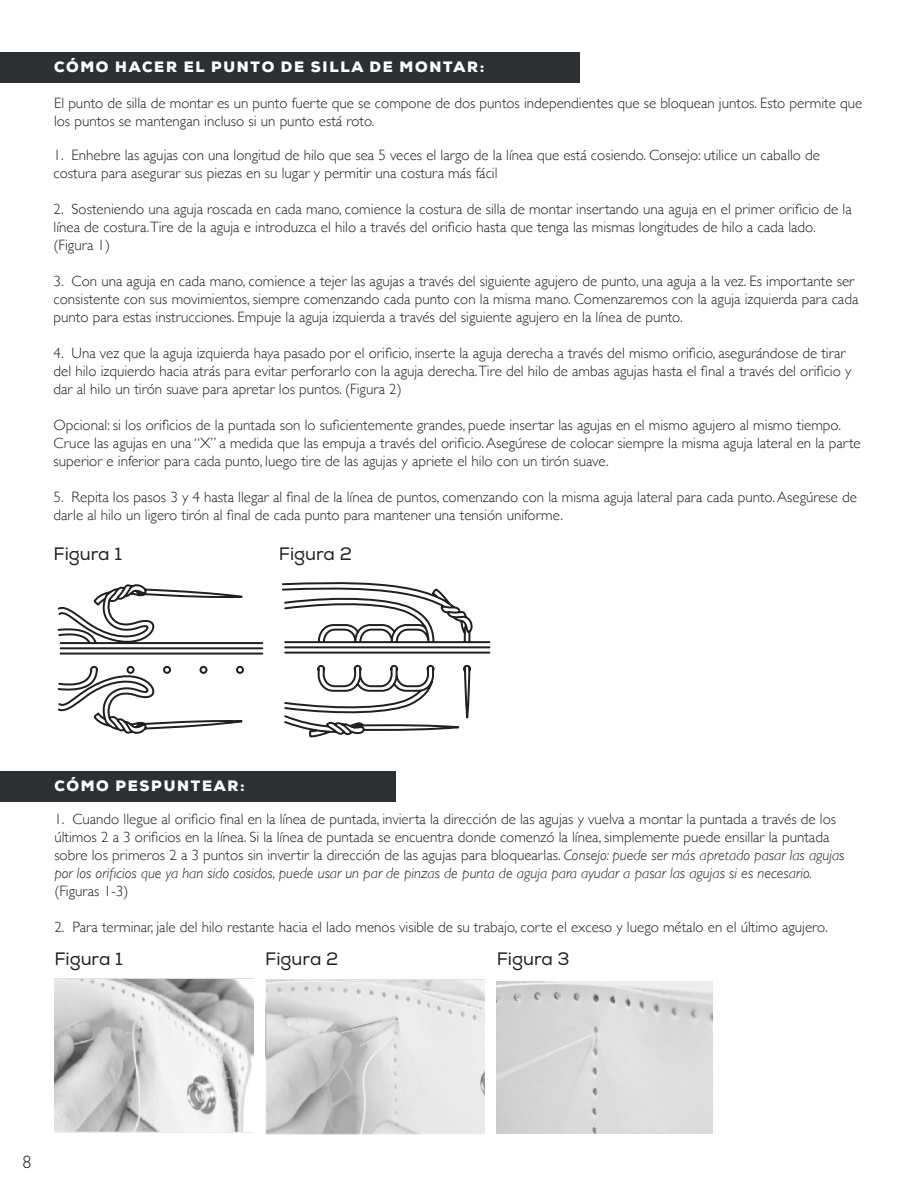
<style>
.page{position:relative;width:918px;height:1188px;background:#fff}
.page>*{position:absolute;margin:0;border:0;box-sizing:border-box;transform-origin:0 0}
.t1{font:18px "Nexa";color:#231f20}
.t2{font:300 18px "Gill Sans Nova";color:#231f20}
.t3{font:300 15px/18px "Gill Sans";color:#231f20}
.t4{font:900 15px "Nexa";letter-spacing:.115em;color:#fff}
.s1{font-style:italic}
</style>
<div class="page">
<div style="left:0;top:771px;width:396px;height:31px;background:#2d3032"></div>
<div style="left:0;top:53px;width:580px;height:30px;background:#2d3032"></div>
<img style="left:497px;top:982px;width:216px;height:151px">
<img style="left:55px;top:979px;width:198px;height:154px">
<img style="left:265px;top:979px;width:220px;height:156px">
<svg style="left:57px;top:584px;width:206px;height:150px"></svg>
<svg style="left:282px;top:582px;width:208px;height:156px"></svg>
<p class="t4" style="left:54px;top:57px;width:432px">CÓMO HACER EL PUNTO DE SILLA DE MONTAR:</p>
<p class="t3" style="left:54px;top:93px;width:810px">El punto de silla de montar es un punto fuerte que se compone de dos puntos independientes que se bloquean juntos. Esto permite que los puntos se mantengan incluso si un punto está roto.</p>
<p class="t3" style="left:54px;top:145px;width:768px">1. Enhebre las agujas con una longitud de hilo que sea 5 veces el largo de la línea que está cosiendo. Consejo: utilice un caballo de costura para asegurar sus piezas en su lugar y permitir una costura más fácil</p>
<p class="t3" style="left:54px;top:199px;width:800px">2. Sosteniendo una aguja roscada en cada mano, comience la costura de silla de montar insertando una aguja en el primer orificio de la línea de costura.Tire de la aguja e introduzca el hilo a través del orificio hasta que tenga las mismas longitudes de hilo a cada lado.</p>
<p class="t3" style="left:54px;top:235px;width:58px">(Figura 1)</p>
<p class="t3" style="left:54px;top:271px;width:806px">3. Con una aguja en cada mano, comience a tejer las agujas a través del siguiente agujero de punto, una aguja a la vez. Es importante ser consistente con sus movimientos, siempre comenzando cada punto con la misma mano. Comenzaremos con la aguja izquierda para cada punto para estas instrucciones. Empuje la aguja izquierda a través del siguiente agujero en la línea de punto.</p>
<p class="t3" style="left:54px;top:343px;width:799px">4. Una vez que la aguja izquierda haya pasado por el orificio, inserte la aguja derecha a través del mismo orificio, asegurándose de tirar del hilo izquierdo hacia atrás para evitar perforarlo con la aguja derecha.Tire del hilo de ambas agujas hasta el final a través del orificio y dar al hilo un tirón suave para apretar los puntos. (Figura 2)</p>
<p class="t3" style="left:54px;top:415px;width:809px">Opcional: si los orificios de la puntada son lo suficientemente grandes, puede insertar las agujas en el mismo agujero al mismo tiempo.<br>Cruce las agujas en una “X” a medida que las empuja a través del orificio. Asegúrese de colocar siempre la misma aguja lateral en la parte superior e inferior para cada punto, luego tire de las agujas y apriete el hilo con un tirón suave.</p>
<p class="t3" style="left:54px;top:487px;width:805px">5. Repita los pasos 3 y 4 hasta llegar al final de la línea de puntos, comenzando con la misma aguja lateral para cada punto. Asegúrese de darle al hilo un ligero tirón al final de cada punto para mantener una tensión uniforme.</p>
<p class="t1" style="left:54px;top:543px;width:70px">Figura 1</p>
<p class="t1" style="left:279px;top:543px;width:74px">Figura 2</p>
<p class="t4" style="left:54px;top:776px;width:192px">CÓMO PESPUNTEAR:</p>
<p class="t3" style="left:54px;top:809px;width:792px">1. Cuando llegue al orificio final en la línea de puntada, invierta la dirección de las agujas y vuelva a montar la puntada a través de los últimos 2 a 3 orificios en la línea. Si la línea de puntada se encuentra donde comenzó la línea, simplemente puede ensillar la puntada sobre los primeros 2 a 3 puntos sin invertir la dirección de las agujas para bloquearlas. <span class="s1">Consejo: puede ser más apretado pasar las agujas por los orificios que ya han sido cosidos, puede usar un par de pinzas de punta de aguja para ayudar a pasar las agujas si es necesario.</span></p>
<p class="t3" style="left:54px;top:881px;width:76px">(Figuras 1-3)</p>
<p class="t3" style="left:54px;top:917px;width:775px">2. Para terminar, jale del hilo restante hacia el lado menos visible de su trabajo, corte el exceso y luego métalo en el último agujero.</p>
<p class="t1" style="left:54px;top:948px;width:70px">Figura 1</p>
<p class="t1" style="left:265px;top:948px;width:74px">Figura 2</p>
<p class="t1" style="left:497px;top:948px;width:74px">Figura 3</p>
<p class="t2" style="left:22px;top:1150px;width:10px">8</p>
</div>
